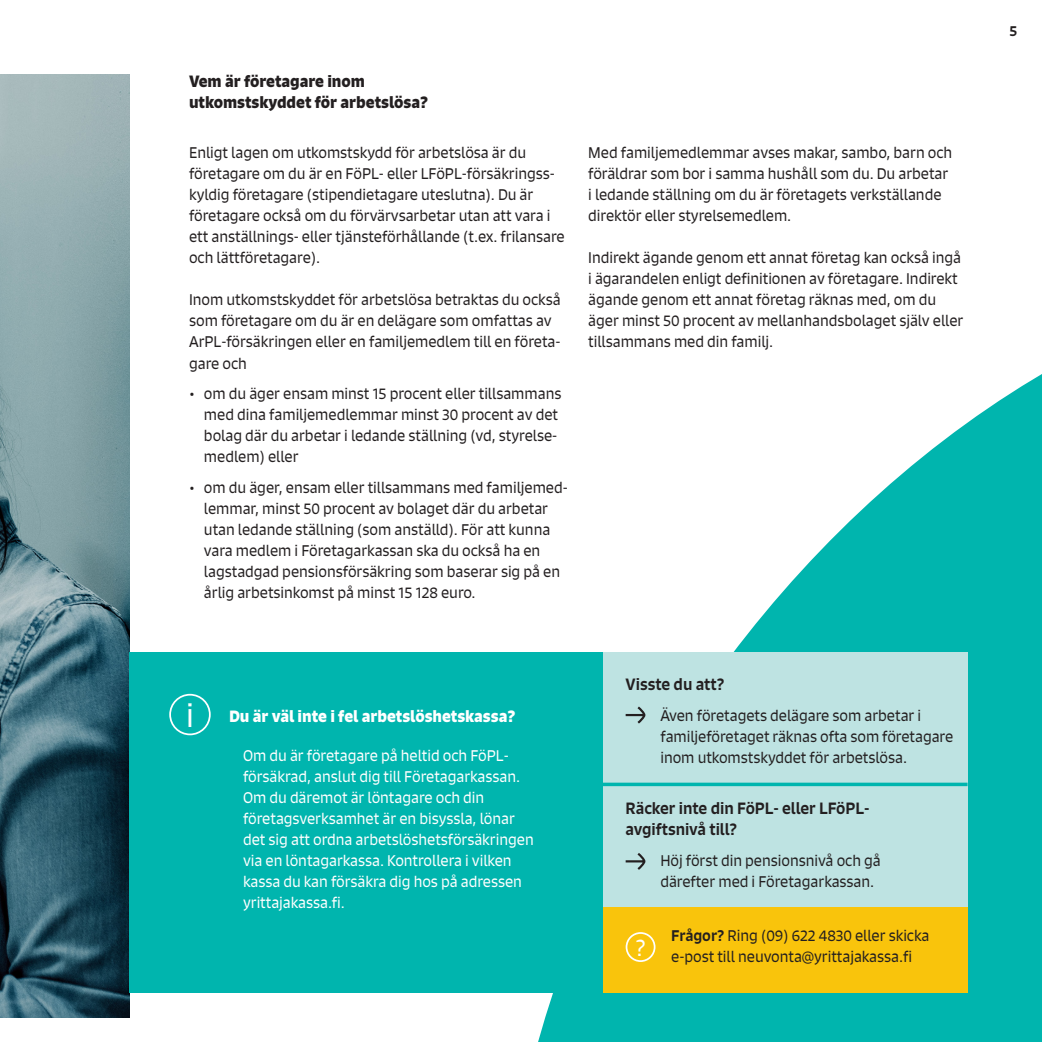
<style>
.page{position:relative;width:1042px;height:1042px;background:#fff}
.page>*{position:absolute;margin:0;border:0;box-sizing:border-box;transform-origin:0 0}
.t1{font:31.5px "Signo";color:#fff}
.t2{font:22.22px "Signo";color:#fff}
.H3_Väliotsikko{font:500 15.75px/21px "Signo";letter-spacing:-.005em;color:#231f20}
.H3_Väliotsikko-2{font:700 15.75px/21px "Signo";letter-spacing:-.005em;color:#231f20}
.H3_Väliotsikko-3{font:700 15.75px "Signo";letter-spacing:-.005em;color:#fff}
.Leipateksti_M{font:14.88px/21px "Signo";letter-spacing:-.005em;color:#231f20}
.M__ei_I_rivin_sisennystä{font:14.88px/21px "Signo";letter-spacing:-.005em;color:#fff}
.M__ei_I_rivin_sisennystä-2{font:14.88px/21px "Signo";letter-spacing:-.005em;color:#231f20}
.t3{font:500 14px "Signo";color:#231f20}
.s1{font-weight:500}
</style>
<div class="page">
<img style="left:0;top:74px;width:129px;height:943px">
<svg style="left:534px;top:374px;width:508px;height:668px;fill:#00b5ae"></svg>
<div style="left:129px;top:652px;width:499px;height:340px;background:#00b5ae"></div>
<div style="left:169px;top:694px;width:42px;height:41px;border:2px solid #fff;border-radius:50%"></div>
<div style="left:603px;top:652px;width:364px;height:261px;background:#bee3e2"></div>
<svg style="left:603px;top:782px;width:364px;height:4px"></svg>
<svg style="left:625px;top:706px;width:21px;height:18px"></svg>
<div style="left:603px;top:907px;width:364px;height:85px;background:#f9c40c"></div>
<div style="left:625px;top:932px;width:30px;height:30px;border:2px solid #fff;border-radius:50%"></div>
<svg style="left:625px;top:853px;width:21px;height:17px"></svg>
<p class="H3_Väliotsikko-2" style="left:189px;top:70px;width:240px">Vem är företagare inom utkomstskyddet för arbetslösa?</p>
<p class="Leipateksti_M" style="left:189px;top:142px;width:377px">Enligt lagen om utkomstskydd för arbetslösa är du företagare om du är en FöPL- eller LFöPL-försäkringss&shy;kyldig företagare (stipendietagare uteslutna). Du är företagare också om du förvärvsarbetar utan att vara i ett anställnings- eller tjänsteförhållande (t.ex. frilansare och lättföretagare).</p>
<p class="Leipateksti_M" style="left:189px;top:289px;width:373px">Inom utkomstskyddet för arbetslösa betraktas du också som företagare om du är en delägare som omfattas av ArPL-försäkringen eller en familjemedlem till en företa&shy;gare och</p>
<p class="Leipateksti_M" style="left:204px;top:383px;width:359px;text-indent:-15px">• om du äger ensam minst 15 procent eller tillsammans med dina familjemedlemmar minst 30 procent av det bolag där du arbetar i ledande ställning (vd, styrelse&shy;medlem) eller</p>
<p class="Leipateksti_M" style="left:204px;top:477px;width:365px;text-indent:-15px">• om du äger, ensam eller tillsammans med familjemed&shy;lemmar, minst 50 procent av bolaget där du arbetar utan ledande ställning (som anställd). För att kunna vara medlem i Företagarkassan ska du också ha en lagstadgad pensionsförsäkring som baserar sig på en årlig arbetsinkomst på minst 15 128 euro.</p>
<p class="Leipateksti_M" style="left:588px;top:142px;width:366px">Med familjemedlemmar avses makar, sambo, barn och föräldrar som bor i samma hushåll som du. Du arbetar i ledande ställning om du är företagets verkställande direktör eller styrelsemedlem.</p>
<p class="Leipateksti_M" style="left:588px;top:247px;width:377px">Indirekt ägande genom ett annat företag kan också ingå i ägarandelen enligt definitionen av företagare. Indirekt ägande genom ett annat företag räknas med, om du äger minst 50 procent av mellanhandsbolaget själv eller tillsammans med din familj.</p>
<p class="t1" style="left:186px;top:695px;width:9px">i</p>
<p class="H3_Väliotsikko-3" style="left:229px;top:705px;width:288px">Du är väl inte i fel arbetslöshetskassa?</p>
<p class="M__ei_I_rivin_sisennystä" style="left:243px;top:745px;width:292px">Om du är företagare på heltid och FöPL&shy;försäkrad, anslut dig till Företagarkassan.<br>Om du däremot är löntagare och din företagsverksamhet är en bisyssla, lönar det sig att ordna arbetslöshetsförsäkringen via en löntagarkassa. Kontrollera i vilken kassa du kan försäkra dig hos på adressen yrittajakassa.fi.</p>
<p class="H3_Väliotsikko" style="left:625px;top:673px;width:100px">Visste du att?</p>
<p class="M__ei_I_rivin_sisennystä-2" style="left:660px;top:704px;width:294px">Även företagets delägare som arbetar i familjeföretaget räknas ofta som företagare inom utkomstskyddet för arbetslösa.</p>
<p class="H3_Väliotsikko" style="left:625px;top:798px;width:245px">Räcker inte din FöPL- eller LFöPL&shy;avgiftsnivå till?</p>
<p class="M__ei_I_rivin_sisennystä-2" style="left:660px;top:850px;width:222px">Höj först din pensionsnivå och gå därefter med i Företagarkassan.</p>
<p class="t2" style="left:635px;top:933px;width:12px">?</p>
<p class="M__ei_I_rivin_sisennystä-2" style="left:671px;top:925px;width:260px"><span class="s1">Frågor?</span> Ring (09) 622 4830 eller skicka e-post till neuvonta@yrittajakassa.fi</p>
<p class="t3" style="left:1009px;top:22px;width:9px">5</p>
</div>
